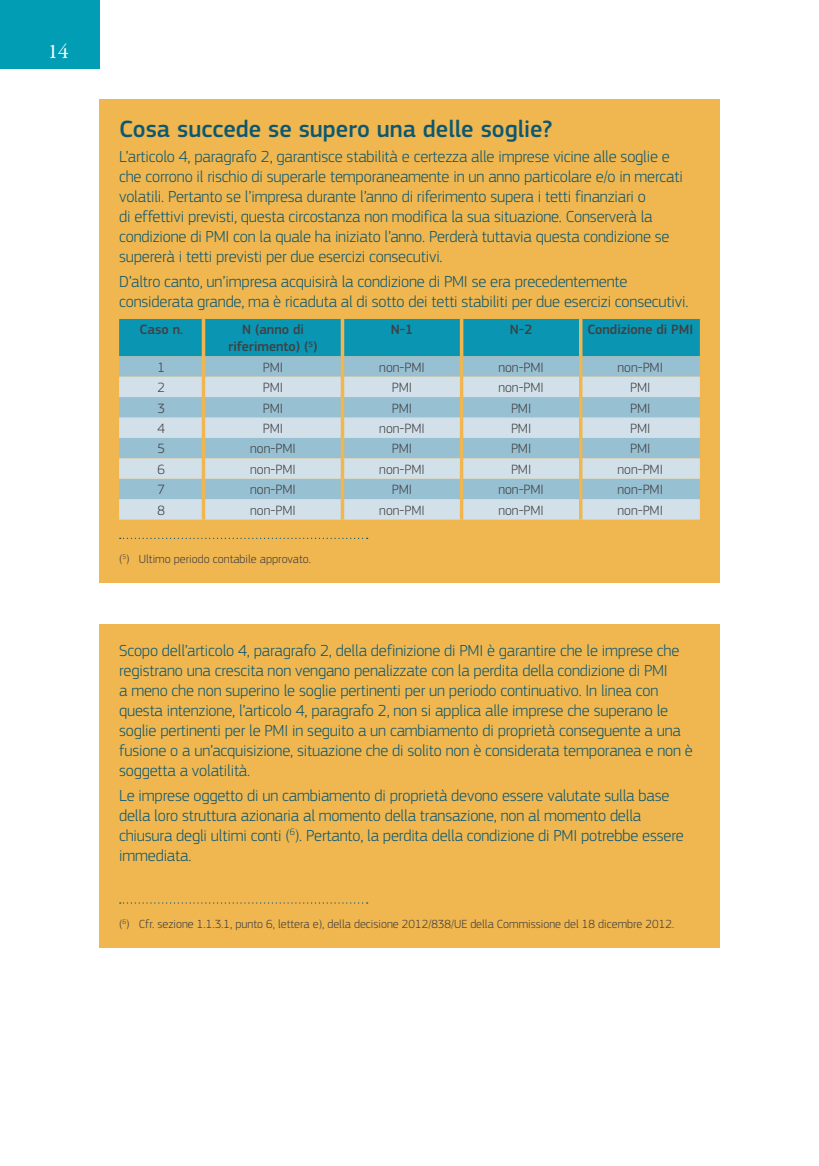
<style>
.page{position:relative;width:819px;height:1166px;background:#fff}
.page>*{position:absolute;margin:0;border:0;box-sizing:border-box;transform-origin:0 0}
.box_title{font:500 24.5px "EC Square Sans Pro";color:#0d5870}
.t1{font:21px "Garamond Premr Pro";color:#fff}
.box_body{font:300 16.62px/19.9px "EC Square Sans Pro";letter-spacing:-.01em;color:#0d5870}
.table_body_center{font:300 14px "EC Square Sans Pro";color:#414042}
.table_header{font:500 14px/16.8px "EC Square Sans Pro";color:#414042;text-align:center}
.footnotes{font:300 12.25px "EC Square Sans Pro";color:#414042}
</style>
<div class="page">
<div style="left:0;top:0;width:99px;height:68px;background:#009db5"></div>
<div style="left:99px;top:99px;width:620px;height:484px;background:#f0b64f"></div>
<div style="left:119px;top:319px;width:580px;height:37px;background:#0a95b2"></div>
<svg style="left:119px;top:356px;width:580px;height:21px;background:#99c0cf"></svg>
<svg style="left:119px;top:377px;width:580px;height:143px;background:#b9d2dd"></svg>
<hr style="left:202px;top:319px;width:3px;height:37px;background:#f0b64f">
<hr style="left:341px;top:319px;width:3px;height:37px;background:#f0b64f">
<hr style="left:460px;top:319px;width:3px;height:37px;background:#f0b64f">
<hr style="left:579px;top:319px;width:3px;height:37px;background:#f0b64f">
<hr style="left:202px;top:356px;width:3px;height:21px;background:#f0b64f">
<hr style="left:341px;top:356px;width:3px;height:21px;background:#f0b64f">
<hr style="left:460px;top:356px;width:3px;height:21px;background:#f0b64f">
<hr style="left:579px;top:356px;width:3px;height:21px;background:#f0b64f">
<hr style="left:202px;top:377px;width:3px;height:20px;background:#f0b64f">
<hr style="left:341px;top:377px;width:3px;height:20px;background:#f0b64f">
<hr style="left:460px;top:377px;width:3px;height:20px;background:#f0b64f">
<hr style="left:579px;top:377px;width:3px;height:20px;background:#f0b64f">
<hr style="left:202px;top:397px;width:3px;height:20px;background:#f0b64f">
<hr style="left:341px;top:397px;width:3px;height:20px;background:#f0b64f">
<hr style="left:460px;top:397px;width:3px;height:20px;background:#f0b64f">
<hr style="left:579px;top:397px;width:3px;height:20px;background:#f0b64f">
<hr style="left:202px;top:417px;width:3px;height:21px;background:#f0b64f">
<hr style="left:341px;top:417px;width:3px;height:21px;background:#f0b64f">
<hr style="left:460px;top:417px;width:3px;height:21px;background:#f0b64f">
<hr style="left:579px;top:417px;width:3px;height:21px;background:#f0b64f">
<hr style="left:202px;top:438px;width:3px;height:20px;background:#f0b64f">
<hr style="left:341px;top:438px;width:3px;height:20px;background:#f0b64f">
<hr style="left:460px;top:438px;width:3px;height:20px;background:#f0b64f">
<hr style="left:579px;top:438px;width:3px;height:20px;background:#f0b64f">
<hr style="left:202px;top:458px;width:3px;height:21px;background:#f0b64f">
<hr style="left:341px;top:458px;width:3px;height:21px;background:#f0b64f">
<hr style="left:460px;top:458px;width:3px;height:21px;background:#f0b64f">
<hr style="left:579px;top:458px;width:3px;height:21px;background:#f0b64f">
<hr style="left:202px;top:479px;width:3px;height:20px;background:#f0b64f">
<hr style="left:341px;top:479px;width:3px;height:20px;background:#f0b64f">
<hr style="left:460px;top:479px;width:3px;height:20px;background:#f0b64f">
<hr style="left:579px;top:479px;width:3px;height:20px;background:#f0b64f">
<hr style="left:202px;top:499px;width:3px;height:21px;background:#f0b64f">
<hr style="left:341px;top:499px;width:3px;height:21px;background:#f0b64f">
<hr style="left:460px;top:499px;width:3px;height:21px;background:#f0b64f">
<hr style="left:579px;top:499px;width:3px;height:21px;background:#f0b64f">
<svg style="left:120px;top:538px;width:247px;height:1px"></svg>
<div style="left:99px;top:624px;width:620px;height:323px;background:#f0b64f"></div>
<svg style="left:120px;top:902px;width:247px;height:1px"></svg>
<p class="t1" style="left:48px;top:39px;width:22px">14</p>
<p class="box_title" style="left:119px;top:115px;width:434px">Cosa succede se supero una delle soglie?</p>
<p class="box_body" style="left:119px;top:147px;width:565px">L’articolo 4, paragrafo 2, garantisce stabilità e certezza alle imprese vicine alle soglie e che corrono il rischio di superarle temporaneamente in un anno particolare e/o in mercati volatili. Pertanto se l’impresa durante l’anno di riferimento supera i tetti finanziari o<br>di effettivi previsti, questa circostanza non modifica la sua situazione. Conserverà la condizione di PMI con la quale ha iniziato l’anno. Perderà tuttavia questa condizione se supererà i tetti previsti per due esercizi consecutivi.</p>
<p class="box_body" style="left:119px;top:271px;width:570px">D’altro canto, un’impresa acquisirà la condizione di PMI se era precedentemente considerata grande, ma è ricaduta al di sotto dei tetti stabiliti per due esercizi consecutivi.</p>
<p class="table_header" style="left:140px;top:322px;width:45px">Caso n.</p>
<p class="table_header" style="left:228px;top:322px;width:91px">N (anno di riferimento) (<sup>5</sup>)</p>
<p class="table_header" style="left:391px;top:322px;width:24px">N-1</p>
<p class="table_header" style="left:510px;top:322px;width:24px">N-2</p>
<p class="table_header" style="left:587px;top:322px;width:107px">Condizione di PMI</p>
<p class="table_body_center" style="left:157px;top:359px;width:9px">1</p>
<p class="table_body_center" style="left:263px;top:359px;width:22px">PMI</p>
<p class="table_body_center" style="left:379px;top:359px;width:47px">non-PMI</p>
<p class="table_body_center" style="left:498px;top:359px;width:47px">non-PMI</p>
<p class="table_body_center" style="left:617px;top:359px;width:47px">non-PMI</p>
<p class="table_body_center" style="left:157px;top:379px;width:9px">2</p>
<p class="table_body_center" style="left:263px;top:379px;width:22px">PMI</p>
<p class="table_body_center" style="left:392px;top:379px;width:22px">PMI</p>
<p class="table_body_center" style="left:498px;top:379px;width:47px">non-PMI</p>
<p class="table_body_center" style="left:630px;top:379px;width:22px">PMI</p>
<p class="table_body_center" style="left:157px;top:400px;width:9px">3</p>
<p class="table_body_center" style="left:263px;top:400px;width:22px">PMI</p>
<p class="table_body_center" style="left:392px;top:400px;width:22px">PMI</p>
<p class="table_body_center" style="left:511px;top:400px;width:22px">PMI</p>
<p class="table_body_center" style="left:630px;top:400px;width:22px">PMI</p>
<p class="table_body_center" style="left:157px;top:420px;width:9px">4</p>
<p class="table_body_center" style="left:263px;top:420px;width:22px">PMI</p>
<p class="table_body_center" style="left:379px;top:420px;width:47px">non-PMI</p>
<p class="table_body_center" style="left:511px;top:420px;width:22px">PMI</p>
<p class="table_body_center" style="left:630px;top:420px;width:22px">PMI</p>
<p class="table_body_center" style="left:157px;top:440px;width:9px">5</p>
<p class="table_body_center" style="left:250px;top:440px;width:47px">non-PMI</p>
<p class="table_body_center" style="left:392px;top:440px;width:22px">PMI</p>
<p class="table_body_center" style="left:511px;top:440px;width:22px">PMI</p>
<p class="table_body_center" style="left:630px;top:440px;width:22px">PMI</p>
<p class="table_body_center" style="left:157px;top:461px;width:9px">6</p>
<p class="table_body_center" style="left:250px;top:461px;width:47px">non-PMI</p>
<p class="table_body_center" style="left:379px;top:461px;width:47px">non-PMI</p>
<p class="table_body_center" style="left:511px;top:461px;width:22px">PMI</p>
<p class="table_body_center" style="left:617px;top:461px;width:47px">non-PMI</p>
<p class="table_body_center" style="left:157px;top:481px;width:9px">7</p>
<p class="table_body_center" style="left:250px;top:481px;width:47px">non-PMI</p>
<p class="table_body_center" style="left:392px;top:481px;width:22px">PMI</p>
<p class="table_body_center" style="left:498px;top:481px;width:47px">non-PMI</p>
<p class="table_body_center" style="left:617px;top:481px;width:47px">non-PMI</p>
<p class="table_body_center" style="left:157px;top:502px;width:9px">8</p>
<p class="table_body_center" style="left:250px;top:502px;width:47px">non-PMI</p>
<p class="table_body_center" style="left:379px;top:502px;width:47px">non-PMI</p>
<p class="table_body_center" style="left:498px;top:502px;width:47px">non-PMI</p>
<p class="table_body_center" style="left:617px;top:502px;width:47px">non-PMI</p>
<p class="footnotes" style="left:119px;top:552px;width:193px">(<sup>5</sup>) Ultimo periodo contabile approvato.</p>
<p class="box_body" style="left:119px;top:640px;width:575px">Scopo dell’articolo 4, paragrafo 2, della definizione di PMI è garantire che le imprese che registrano una crescita non vengano penalizzate con la perdita della condizione di PMI<br>a meno che non superino le soglie pertinenti per un periodo continuativo. In linea con questa intenzione, l’articolo 4, paragrafo 2, non si applica alle imprese che superano le soglie pertinenti per le PMI in seguito a un cambiamento di proprietà conseguente a una fusione o a un’acquisizione, situazione che di solito non è considerata temporanea e non è soggetta a volatilità.</p>
<p class="box_body" style="left:119px;top:785px;width:566px">Le imprese oggetto di un cambiamento di proprietà devono essere valutate sulla base della loro struttura azionaria al momento della transazione, non al momento della chiusura degli ultimi conti (<sup>6</sup>). Pertanto, la perdita della condizione di PMI potrebbe essere immediata.</p>
<p class="footnotes" style="left:119px;top:916px;width:556px">(<sup>6</sup>) Cfr. sezione 1.1.3.1, punto 6, lettera e), della decisione 2012/838/UE della Commissione del 18 dicembre 2012.</p>
</div>
